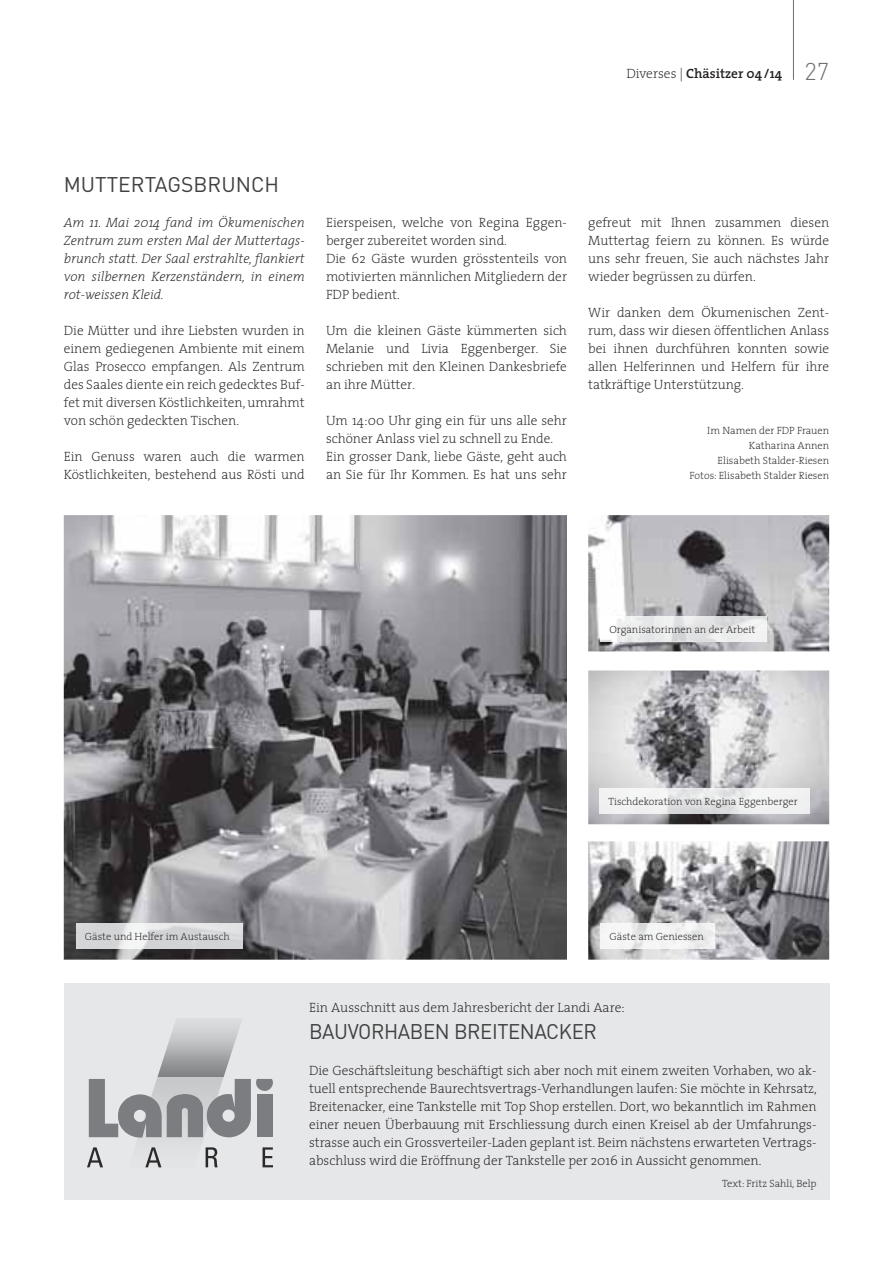
<style>
.page{position:relative;width:893px;height:1263px;background:#fff}
.page>*{position:absolute;margin:0;border:0;box-sizing:border-box;transform-origin:0 0}
.t1{font:21px "DIN";letter-spacing:-.02em;color:#404041}
.t2{font:21px "DIN";color:#404041}
.t3{font:200 13.5px/18px "The Serif";color:#231f20;text-align:justify}
.t4{font:italic 200 13.5px/18px "The Serif";color:#231f20;text-align:justify}
.t5{font:600 13.5px "The Serif";color:#231f20}
.t6{font:200 10.5px/15px "The Serif";color:#231f20;text-align:right}
.s1{font-weight:200}
.s2{font-family:"DIN";font-weight:300;font-size:24px;color:#6d6e70}
</style>
<div class="page">
<div style="left:64px;top:983px;width:765px;height:216px;background:#e6e7e8"></div>
<hr style="left:793px;top:0;width:1px;height:80px;background:#6d6e70">
<img style="left:64px;top:515px;width:503px;height:445px">
<img style="left:588px;top:515px;width:241px;height:136px">
<img style="left:588px;top:670px;width:241px;height:154px">
<img style="left:588px;top:841px;width:241px;height:119px">
<svg style="left:87px;top:1021px;width:186px;height:147px"></svg>
<img style="left:76px;top:923px;width:166px;height:25px">
<img style="left:601px;top:923px;width:113px;height:25px">
<img style="left:600px;top:788px;width:209px;height:25px">
<img style="left:601px;top:616px;width:166px;height:25px">
<p class="t5" style="left:626px;top:68px;width:204px"><span class="s1">Diverses |</span> Chäsitzer 04 / 14 <span class="s2">27</span></p>
<h1 class="t2" style="left:64px;top:177px;width:217px">MUTTERTAGSBRUNCH</h1>
<p class="t4" style="left:64px;top:215px;width:242px">Am 11. Mai 2014 fand im Ökumenischen Zentrum zum ersten Mal der Muttertags&shy;brunch statt. Der Saal erstrahlte, flankiert von silbernen Kerzenständern, in einem rot-weissen Kleid.</p>
<p class="t3" style="left:64px;top:323px;width:242px">Die Mütter und ihre Liebsten wurden in einem gediegenen Ambiente mit einem Glas Prosecco empfangen. Als Zentrum des Saales diente ein reich gedecktes Buf&shy;fet mit diversen Köstlichkeiten, umrahmt von schön gedeckten Tischen.</p>
<p class="t3" style="left:64px;top:449px;width:242px">Ein Genuss waren auch die warmen<br>Köstlichkeiten, bestehend aus Rösti und</p>
<p class="t3" style="left:326px;top:215px;width:242px;text-align:left">Eierspeisen, welche von Regina Eggen&shy;berger zubereitet worden sind.<br>Die 62 Gäste wurden grösstenteils von motivierten männlichen Mitgliedern der<br>FDP bedient.</p>
<p class="t3" style="left:326px;top:323px;width:242px">Um die kleinen Gäste kümmerten sich Melanie und Livia Eggenberger. Sie schrieben mit den Kleinen Dankesbriefe an ihre Mütter.</p>
<p class="t3" style="left:326px;top:413px;width:242px;text-align:left">Um 14:00 Uhr ging ein für uns alle sehr schöner Anlass viel zu schnell zu Ende.<br>Ein grosser Dank, liebe Gäste, geht auch an Sie für Ihr Kommen. Es hat uns sehr</p>
<p class="t3" style="left:588px;top:215px;width:242px">gefreut mit Ihnen zusammen diesen Muttertag feiern zu können. Es würde uns sehr freuen, Sie auch nächstes Jahr wieder begrüssen zu dürfen.</p>
<p class="t3" style="left:588px;top:305px;width:242px">Wir danken dem Ökumenischen Zent&shy;rum, dass wir diesen öffentlichen Anlass bei ihnen durchführen konnten sowie allen Helferinnen und Helfern für ihre tatkräftige Unterstützung.</p>
<p class="t6" style="left:689px;top:424px;width:141px">Im Namen der FDP Frauen<br>Katharina Annen<br>Elisabeth Stalder-Riesen<br>Fotos: Elisabeth Stalder Riesen</p>
<p class="t6" style="left:609px;top:623px;width:147px">Organisatorinnen an der Arbeit</p>
<p class="t6" style="left:608px;top:795px;width:191px">Tischdekoration von Regina Eggenberger</p>
<p class="t6" style="left:85px;top:930px;width:146px">Gäste und Helfer im Austausch</p>
<p class="t6" style="left:609px;top:930px;width:96px">Gäste am Geniessen</p>
<p class="t3" style="left:309px;top:1000px;width:317px">Ein Ausschnitt aus dem Jahresbericht der Landi Aare:</p>
<h1 class="t1" style="left:309px;top:1024px;width:289px">BAUVORHABEN BREITENACKER</h1>
<p class="t3" style="left:309px;top:1063px;width:509px">Die Geschäftsleitung beschäftigt sich aber noch mit einem zweiten Vorhaben, wo ak&shy;tuell entsprechende Baurechtsvertrags-Verhandlungen laufen: Sie möchte in Kehrsatz, Breitenacker, eine Tankstelle mit Top Shop erstellen. Dort, wo bekanntlich im Rahmen einer neuen Überbauung mit Erschliessung durch einen Kreisel ab der Umfahrungs&shy;strasse auch ein Grossverteiler-Laden geplant ist. Beim nächstens erwarteten Vertrags&shy;abschluss wird die Eröffnung der Tankstelle per 2016 in Aussicht genommen.</p>
<p class="t6" style="left:722px;top:1177px;width:96px">Text: Fritz Sahli, Belp</p>
</div>
